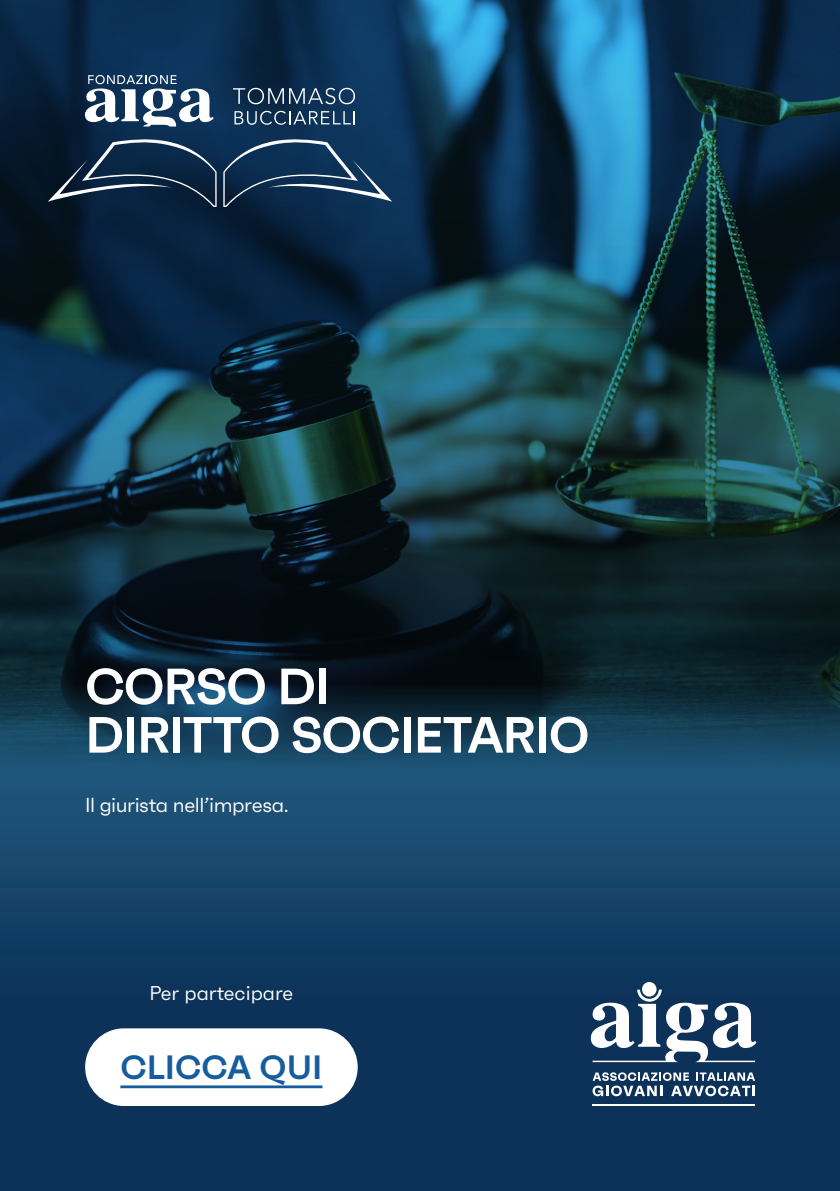
<style>
.page{position:relative;width:840px;height:1191px;background:#fff}
.page>*{position:absolute;margin:0;border:0;box-sizing:border-box;transform-origin:0 0}
.t1{font:600 50.8px/48.4px "Faktum";letter-spacing:-.025em;color:#fff}
.t2{font:600 33.6px "Faktum";color:#175d9e}
.t3{font:20.2px "Faktum";letter-spacing:-.02em;color:#fff}
.t4{font:20px "Faktum";color:#fff}
</style>
<div class="page">
<svg style="left:0;top:779px;width:839px;height:412px;background:#123c62"></svg>
<img style="left:0;top:0;width:839px;height:779px">
<svg style="left:48px;top:138px;width:168px;height:69px;background:#1e354e"></svg>
<svg style="left:223px;top:138px;width:169px;height:69px;background:#224263"></svg>
<svg style="left:233px;top:88px;width:122px;height:16px;background:#425c75"></svg>
<svg style="left:84px;top:75px;width:129px;height:51px"></svg>
<svg style="left:234px;top:111px;width:121px;height:14px;background:#47637e"></svg>
<div style="left:641px;top:982px;width:15px;height:14px;background:#fff;border-radius:50%"></div>
<hr style="left:592px;top:1104px;width:162px;height:2px;background:#fff">
<svg style="left:590px;top:989px;width:166px;height:73px"></svg>
<svg style="left:592px;top:1072px;width:162px;height:24px"></svg>
<div style="left:85px;top:1028px;width:272px;height:78px;background:#fff;border-radius:39px"></div>
<hr style="left:120px;top:1085px;width:202px;height:3px;background:#175d9e">
<p class="t1" style="left:85px;top:661px;width:505px">CORSO DI<br>DIRITTO SOCIETARIO</p>
<p class="t3" style="left:85px;top:792px;width:205px">Il giurista nell’impresa.</p>
<p class="t4" style="left:149px;top:981px;width:145px">Per partecipare</p>
<p class="t2" style="left:120px;top:1046px;width:203px">CLICCA QUI</p>
</div>
